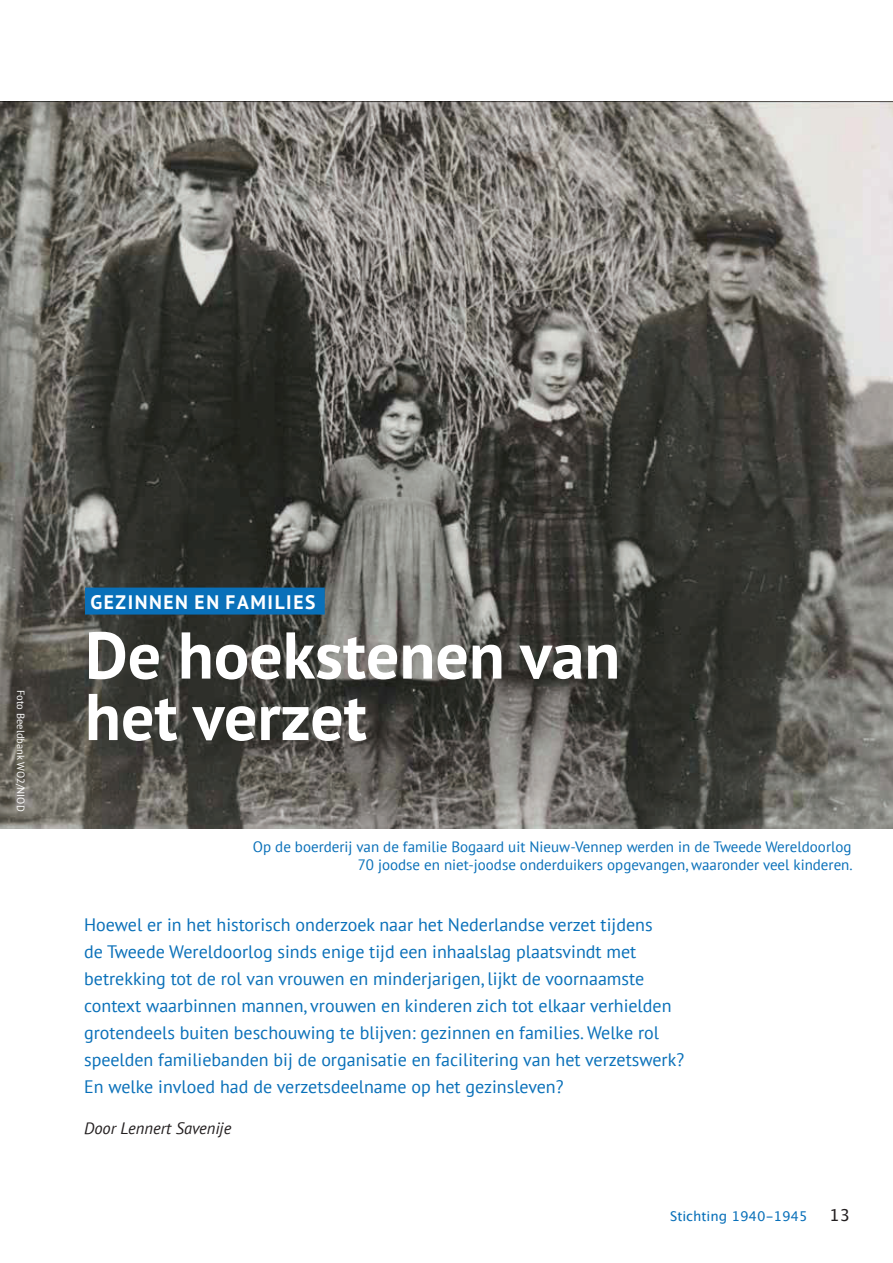
<style>
.page{position:relative;width:893px;height:1263px;background:#fff}
.page>*{position:absolute;margin:0;border:0;box-sizing:border-box;transform-origin:0 0}
.t1{font:700 66px/61.5px "PT Sans";color:#fff}
.t2{font:700 19.5px "PT Sans";letter-spacing:.08em;color:#fff}
.t3{font:18px/27px "PT Sans";color:#0970b9}
.t4{font:italic 16.5px "PT Sans";color:#231f20}
.t5{font:16.5px "Lucida Grande";color:#231f20}
.t6{font:15px/18px "PT Sans";color:#0970b9;text-align:right}
.t7{font:13.5px "Lucida Grande";color:#0970b9}
.t8{font:10.5px "PT Sans";color:#fff}
</style>
<div class="page">
<img style="left:0;top:101px;width:893px;height:728px">
<div style="left:85px;top:588px;width:240px;height:27px;background:#0970b9"></div>
<p class="t8" style="left:27px;top:690px;width:123px;rotate:90deg">Foto Beeldbank WO2/NIOD</p>
<p class="t2" style="left:90px;top:591px;width:226px">GEZINNEN EN FAMILIES</p>
<h1 class="t1" style="left:85px;top:627px;width:537px">De hoekstenen van het verzet</h1>
<p class="t6" style="left:253px;top:838px;width:601px">Op de boerderij van de familie Bogaard uit Nieuw-Vennep werden in de Tweede Wereldoorlog<br>70 joodse en niet-joodse onderduikers opgevangen, waaronder veel kinderen.</p>
<p class="t3" style="left:84px;top:912px;width:601px">Hoewel er in het historisch onderzoek naar het Nederlandse verzet tijdens<br>de Tweede Wereldoorlog sinds enige tijd een inhaalslag plaatsvindt met betrekking tot de rol van vrouwen en minderjarigen, lijkt de voornaamste context waarbinnen mannen, vrouwen en kinderen zich tot elkaar verhielden grotendeels buiten beschouwing te blijven: gezinnen en families. Welke rol speelden familiebanden bij de organisatie en facilitering van het verzetswerk?<br>En welke invloed had de verzetsdeelname op het gezinsleven?</p>
<p class="t4" style="left:84px;top:1119px;width:149px">Door Lennert Savenije</p>
<p class="t7" style="left:670px;top:1208px;width:139px">Stichting 1940-1945</p>
<p class="t5" style="left:829px;top:1205px;width:22px">13</p>
</div>
